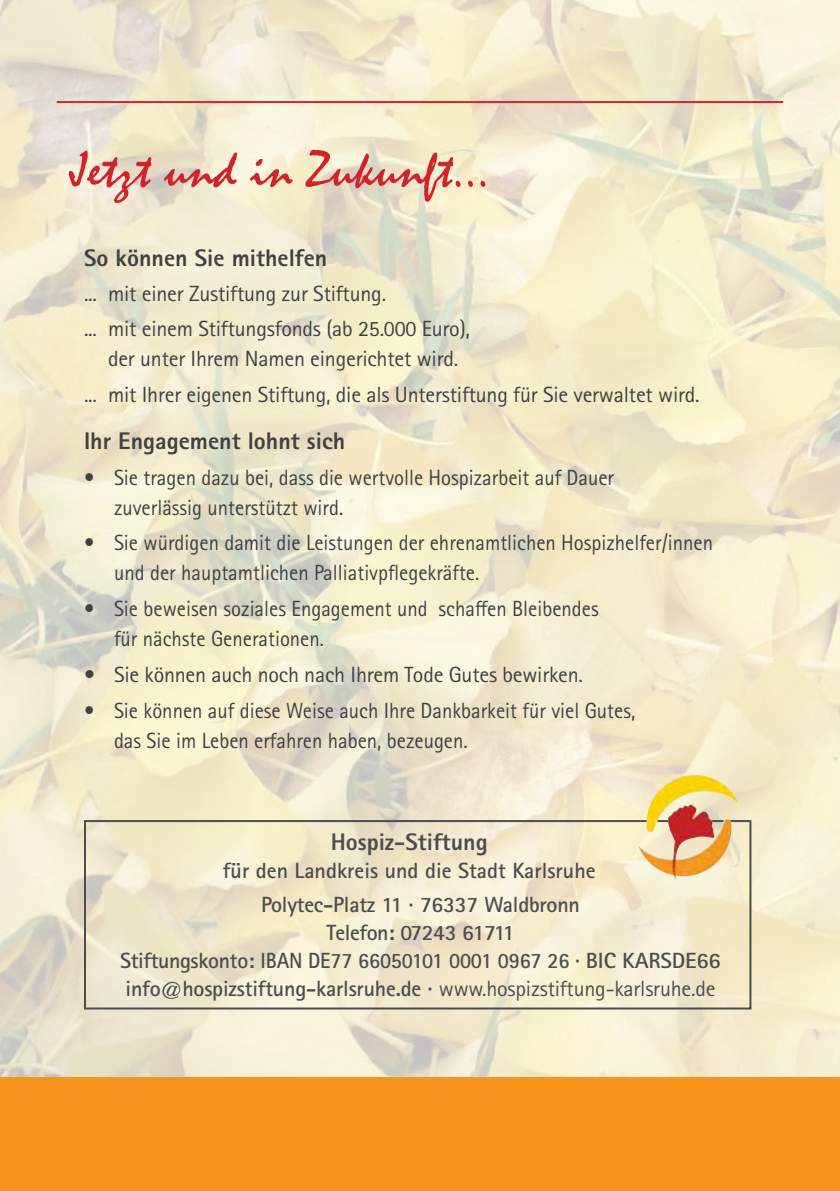
<style>
.page{position:relative;width:840px;height:1191px;background:#fff}
.page>*{position:absolute;margin:0;border:0;box-sizing:border-box;transform-origin:0 0}
.t1{font:52px "Mistral";color:#d2232a;scale:1.08 1}
.t2{font:800 24px "Rotis Sans Serif Std";color:#414042}
.t3{font:800 24px "Rotis Sans Serif Std";color:#4d4d4f}
.t4{font:22px/30px "Rotis Sans Serif Std";color:#414042;scale:.94 1}
.t5{font:22px/35.6px "Rotis Sans Serif Std";color:#414042}
.t6{font:700 22px/28px "Rotis Sans Serif Std";letter-spacing:-.01em;color:#4d4d4f}
.s1{font-weight:400}
</style>
<div class="page">
<img style="left:0;top:0;width:839px;height:1077px">
<hr style="left:57px;top:101px;width:725px;height:2px;background:#d2232a">
<div style="left:0;top:1077px;width:839px;height:114px;background:#f7941e"></div>
<div style="left:84px;top:820px;width:667px;height:189px;border:2px solid #4d4d4f"></div>
<img style="left:646px;top:774px;width:49px;height:44px">
<h1 class="t1" style="left:71px;top:139px;width:389px">Jetzt und in Zukunft...</h1>
<p class="t2" style="left:84px;top:243px;width:245px">So können Sie mithelfen</p>
<p class="t5" style="left:84px;top:275px;width:387px">... mit einer Zustiftung zur Stiftung.<br>... mit einem Stiftungsfonds (ab 25.000 Euro),</p>
<p class="t5" style="left:84px;top:341px;width:617px;text-indent:24px">der unter Ihrem Namen eingerichtet wird.<br>... mit Ihrer eigenen Stiftung, die als Unterstiftung für Sie verwaltet wird.</p>
<p class="t2" style="left:84px;top:425px;width:262px">Ihr Engagement lohnt sich</p>
<p class="t4" style="left:114px;top:462px;width:533px;text-indent:-30px">• Sie tragen dazu bei, dass die wertvolle Hospizarbeit auf Dauer zuverlässig unterstützt wird.</p>
<p class="t4" style="left:114px;top:528px;width:638px;text-indent:-30px">• Sie würdigen damit die Leistungen der ehrenamtlichen Hospizhelfer/innen und der hauptamtlichen Palliativpflegekräfte.</p>
<p class="t4" style="left:114px;top:594px;width:517px;text-indent:-30px">• Sie beweisen soziales Engagement und schaffen Bleibendes für nächste Generationen.</p>
<p class="t5" style="left:84px;top:657px;width:500px">• Sie können auch noch nach Ihrem Tode Gutes bewirken.</p>
<p class="t4" style="left:114px;top:695px;width:555px;text-indent:-30px">• Sie können auf diese Weise auch Ihre Dankbarkeit für viel Gutes, das Sie im Leben erfahren haben, bezeugen.</p>
<p class="t3" style="left:330px;top:826px;width:158px">Hospiz-Stiftung</p>
<p class="t6" style="left:261px;top:853px;width:336px;line-height:33.6px;text-indent:-38px">für den Landkreis und die Stadt Karlsruhe<br>Polytec-Platz 11 · 76337 Waldbronn</p>
<p class="t6" style="left:120px;top:917px;width:601px;text-align:center">Telefon: 07243 61711<br>Stiftungskonto: IBAN DE77 66050101 0001 0967 26 · BIC KARSDE66 info@hospizstiftung-karlsruhe.de · <span class="s1">www.hospizstiftung-karlsruhe.de</span></p>
</div>
